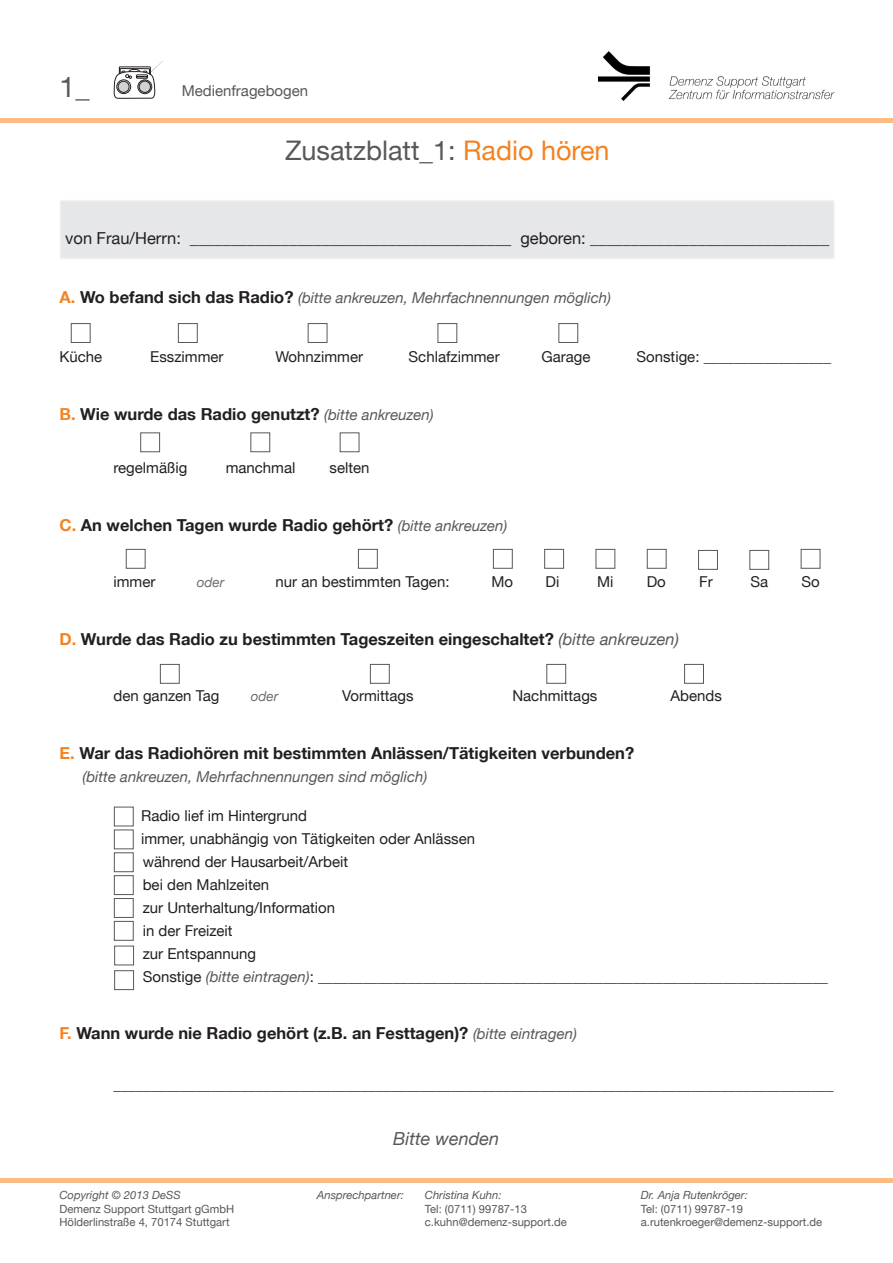
<style>
.page{position:relative;width:893px;height:1263px;background:#fff}
.page>*{position:absolute;margin:0;border:0;box-sizing:border-box;transform-origin:0 0}
.t1{font:28.5px "Helvetica Neue LT";color:#57585a}
.t2{font:27px "Helvetica Neue LT";color:#57585a}
.t3{font:italic 18px "Helvetica Neue LT";color:#57585a}
.t4{font:700 16.5px "Helvetica Neue LT";color:#231f20}
.t5{font:16.5px "Helvetica Neue LT";color:#231f20}
.t6{font:15px/23px "Helvetica Neue LT";color:#231f20}
.t7{font:italic 15px "Helvetica Neue LT";color:#57585a}
.t8{font:15px "Helvetica Neue LT";color:#57585a}
.t9{font:italic 13.5px "Helvetica Neue LT";color:#6c6d70}
.t10{font:11.25px/13.5px "Helvetica Neue LT";color:#57585a}
.t11{font:italic 11.25px "Helvetica Neue LT";color:#57585a}
.s1{color:#f58220}
.s2{font-weight:700;font-style:normal;font-size:16.5px;color:#f58220}
.s3{font-weight:700;font-style:normal;font-size:16.5px;color:#231f20}
.s4{font-weight:400;font-style:italic;font-size:15px;color:#57585a}
.s5{font-weight:400;font-style:italic;color:#57585a}
.s6{font-style:italic;color:#57585a}
</style>
<div class="page">
<img style="left:598px;top:52px;width:237px;height:49px">
<hr style="left:0;top:118px;width:893px;height:4px;background:#fbbb85">
<hr style="left:0;top:1178px;width:893px;height:4px;background:#fbbb85">
<div style="left:60px;top:200px;width:775px;height:59px;background:#e6e7e9;border:2px solid #f2f3f4"></div>
<svg style="left:114px;top:61px;width:49px;height:62px"></svg>
<div style="left:340px;top:432px;width:19px;height:20px;border:1px solid #57585a"></div>
<div style="left:250px;top:432px;width:20px;height:20px;border:1px solid #57585a"></div>
<div style="left:140px;top:432px;width:20px;height:20px;border:1px solid #57585a"></div>
<div style="left:358px;top:549px;width:20px;height:20px;border:1px solid #57585a"></div>
<div style="left:126px;top:549px;width:20px;height:20px;border:1px solid #57585a"></div>
<div style="left:493px;top:549px;width:20px;height:20px;border:1px solid #57585a"></div>
<div style="left:544px;top:549px;width:20px;height:20px;border:1px solid #57585a"></div>
<div style="left:596px;top:549px;width:19px;height:20px;border:1px solid #57585a"></div>
<div style="left:647px;top:549px;width:19px;height:20px;border:1px solid #57585a"></div>
<div style="left:698px;top:550px;width:20px;height:20px;border:1px solid #57585a"></div>
<div style="left:749px;top:550px;width:20px;height:20px;border:1px solid #57585a"></div>
<div style="left:801px;top:549px;width:19px;height:20px;border:1px solid #57585a"></div>
<div style="left:160px;top:664px;width:20px;height:20px;border:1px solid #57585a"></div>
<div style="left:370px;top:664px;width:20px;height:20px;border:1px solid #57585a"></div>
<div style="left:546px;top:664px;width:20px;height:20px;border:1px solid #57585a"></div>
<div style="left:684px;top:664px;width:20px;height:20px;border:1px solid #57585a"></div>
<div style="left:114px;top:807px;width:20px;height:19px;border:1px solid #57585a"></div>
<div style="left:114px;top:829px;width:20px;height:20px;border:1px solid #57585a"></div>
<div style="left:114px;top:852px;width:20px;height:20px;border:1px solid #57585a"></div>
<div style="left:114px;top:875px;width:20px;height:20px;border:1px solid #57585a"></div>
<div style="left:114px;top:898px;width:20px;height:20px;border:1px solid #57585a"></div>
<div style="left:114px;top:921px;width:20px;height:20px;border:1px solid #57585a"></div>
<div style="left:71px;top:323px;width:20px;height:20px;border:1px solid #57585a"></div>
<div style="left:558px;top:323px;width:20px;height:20px;border:1px solid #57585a"></div>
<div style="left:438px;top:323px;width:19px;height:20px;border:1px solid #57585a"></div>
<div style="left:308px;top:323px;width:19px;height:20px;border:1px solid #57585a"></div>
<div style="left:178px;top:323px;width:20px;height:20px;border:1px solid #57585a"></div>
<div style="left:114px;top:946px;width:20px;height:19px;border:1px solid #57585a"></div>
<div style="left:114px;top:970px;width:20px;height:20px;border:1px solid #57585a"></div>
<h1 class="t1" style="left:60px;top:69px;width:32px">1_</h1>
<p class="t8" style="left:182px;top:81px;width:128px">Medienfragebogen</p>
<h2 class="t2" style="left:285px;top:134px;width:326px">Zusatzblatt_1: <span class="s1">Radio hören</span></h2>
<p class="t5" style="left:65px;top:228px;width:766px">von Frau/Herrn: _______________________________________ geboren: _____________________________</p>
<p class="t7" style="left:60px;top:289px;width:553px"><span class="s2">A.</span> <span class="s3">Wo befand sich das Radio?</span> (bitte ankreuzen, Mehrfachnennungen möglich)</p>
<p class="t6" style="left:60px;top:345px;width:44px">Küche</p>
<p class="t6" style="left:150px;top:345px;width:75px">Esszimmer</p>
<p class="t6" style="left:276px;top:345px;width:89px">Wohnzimmer</p>
<p class="t6" style="left:409px;top:345px;width:93px">Schlafzimmer</p>
<p class="t6" style="left:541px;top:345px;width:51px">Garage</p>
<p class="t6" style="left:636px;top:345px;width:196px">Sonstige: _________________</p>
<p class="t4" style="left:60px;top:404px;width:376px"><span class="s1">B.</span> Wie wurde das Radio genutzt? <span class="s4">(bitte ankreuzen)</span></p>
<p class="t6" style="left:114px;top:456px;width:75px">regelmäßig</p>
<p class="t6" style="left:226px;top:456px;width:71px">manchmal</p>
<p class="t6" style="left:330px;top:456px;width:42px">selten</p>
<p class="t4" style="left:60px;top:515px;width:449px"><span class="s1">C.</span> An welchen Tagen wurde Radio gehört? <span class="s4">(bitte ankreuzen)</span></p>
<p class="t6" style="left:114px;top:570px;width:43px">immer</p>
<p class="t9" style="left:197px;top:574px;width:29px">oder</p>
<p class="t6" style="left:276px;top:570px;width:175px">nur an bestimmten Tagen:</p>
<p class="t6" style="left:492px;top:570px;width:23px">Mo</p>
<p class="t6" style="left:546px;top:570px;width:15px">Di</p>
<p class="t6" style="left:597px;top:570px;width:18px">Mi</p>
<p class="t6" style="left:647px;top:570px;width:21px">Do</p>
<p class="t6" style="left:699px;top:570px;width:15px">Fr</p>
<p class="t6" style="left:750px;top:570px;width:19px">Sa</p>
<p class="t6" style="left:802px;top:570px;width:20px">So</p>
<p class="t4" style="left:60px;top:629px;width:621px"><span class="s1">D.</span> Wurde das Radio zu bestimmten Tageszeiten eingeschaltet? <span class="s5">(bitte ankreuzen)</span></p>
<p class="t6" style="left:114px;top:684px;width:107px">den ganzen Tag</p>
<p class="t9" style="left:251px;top:688px;width:29px">oder</p>
<p class="t6" style="left:342px;top:684px;width:73px">Vormittags</p>
<p class="t6" style="left:512px;top:684px;width:87px">Nachmittags</p>
<p class="t6" style="left:670px;top:684px;width:53px">Abends</p>
<p class="t4" style="left:60px;top:743px;width:576px"><span class="s1">E.</span> War das Radiohören mit bestimmten Anlässen/Tätigkeiten verbunden?</p>
<p class="t7" style="left:82px;top:767px;width:346px">(bitte ankreuzen, Mehrfachnennungen sind möglich)</p>
<p class="t6" style="left:141px;top:804px;width:688px">Radio lief im Hintergrund<br>immer, unabhängig von Tätigkeiten oder Anlässen<br>während der Hausarbeit/Arbeit<br>bei den Mahlzeiten<br>zur Unterhaltung/Information<br>in der Freizeit<br>zur Entspannung<br>Sonstige <span class="s6">(bitte eintragen)</span>: ____________________________________________________________________</p>
<p class="t4" style="left:60px;top:1023px;width:519px"><span class="s1">F.</span> Wann wurde nie Radio gehört (z.B. an Festtagen)? <span class="s4">(bitte eintragen)</span></p>
<p class="t6" style="left:114px;top:1073px;width:721px">________________________________________________________________________________________________</p>
<p class="t11" style="left:60px;top:1188px;width:123px">Copyright © 2013 DeSS</p>
<p class="t10" style="left:60px;top:1202px;width:176px">Demenz Support Stuttgart gGmbH<br>Hölderlinstraße 4, 70174 Stuttgart</p>
<p class="t3" style="left:393px;top:1128px;width:108px">Bitte wenden</p>
<p class="t11" style="left:317px;top:1188px;width:88px">Ansprechpartner:</p>
<p class="t11" style="left:425px;top:1188px;width:78px">Christina Kuhn:</p>
<p class="t11" style="left:641px;top:1188px;width:108px">Dr. Anja Rutenkröger:</p>
<p class="t10" style="left:425px;top:1202px;width:104px">Tel: (0711) 99787-13</p>
<p class="t10" style="left:641px;top:1202px;width:104px">Tel: (0711) 99787-19</p>
<p class="t10" style="left:425px;top:1215px;width:143px">c.kuhn@demenz-support.de</p>
<p class="t10" style="left:641px;top:1215px;width:183px">a.rutenkroeger@demenz-support.de</p>
</div>
